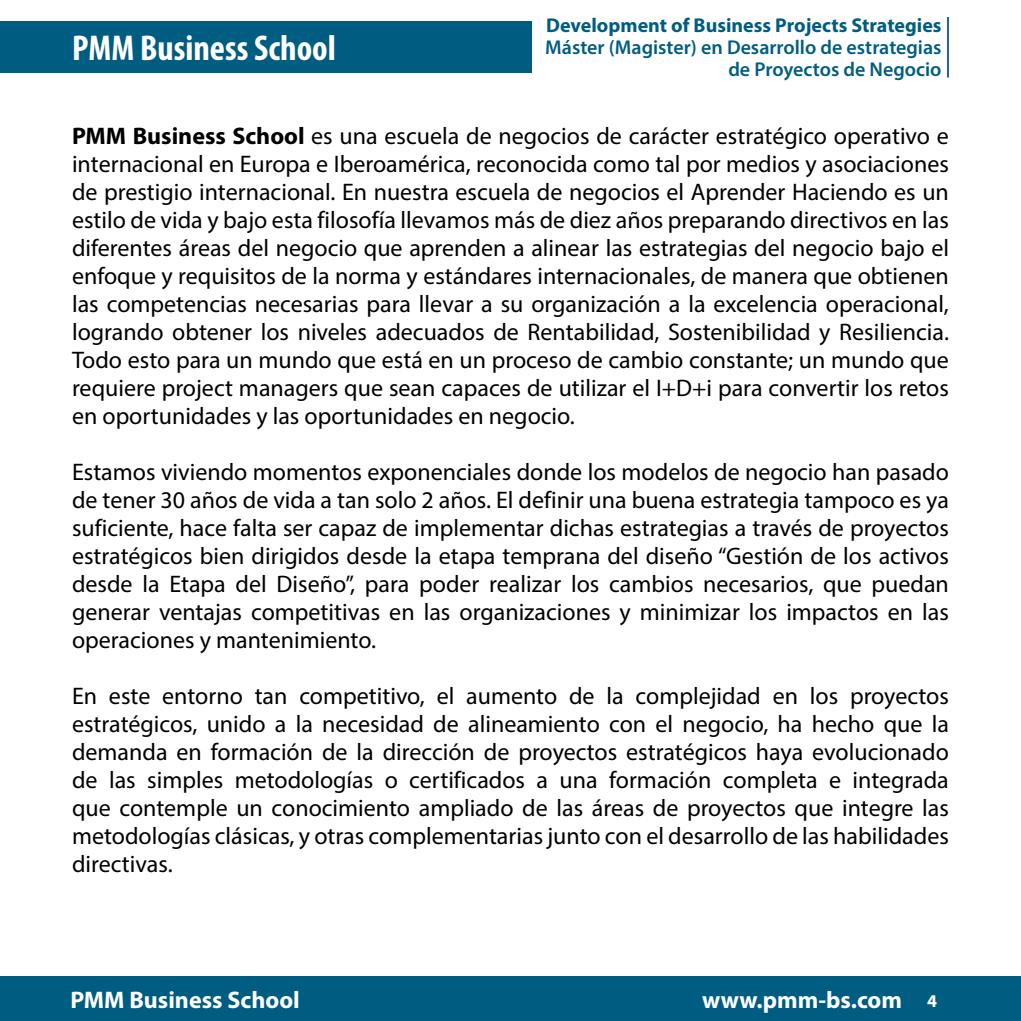
<style>
.page{position:relative;width:1021px;height:1021px;background:#fff}
.page>*{position:absolute;margin:0;border:0;box-sizing:border-box;transform-origin:0 0}
.t1{font:700 condensed 36px "Myriad Pro";color:#fff}
.t2{font:24px/28px "Myriad Pro";color:#000;text-align:justify}
.t3{font:700 24px "Myriad Pro";color:#fff}
.t4{font:600 20px/22px "Myriad Pro";color:#005d82;text-align:right}
.t5{font:700 20px "Myriad Pro";color:#005d82}
.t6{font:700 18px "Myriad Pro";color:#fff}
.s1{font-weight:700}
</style>
<div class="page">
<div style="left:0;top:976px;width:1020px;height:44px;background:#005d82"></div>
<div style="left:0;top:21px;width:531px;height:51px;background:#005d82"></div>
<hr style="left:946px;top:17px;width:2px;height:60px;background:#2b6199">
<h1 class="t1" style="left:72px;top:25px;width:265px">PMM Business School</h1>
<p class="t5" style="left:546px;top:12px;width:397px">Development of Business Projects Strategies</p>
<p class="t4" style="left:545px;top:36px;width:398px">Máster (Magister) en Desarrollo de estrategias de Proyectos de Negocio</p>
<p class="t2" style="left:72px;top:121px;width:878px"><span class="s1">PMM Business School</span> es una escuela de negocios de carácter estratégico operativo e internacional en Europa e Iberoamérica, reconocida como tal por medios y asociaciones de prestigio internacional. En nuestra escuela de negocios el Aprender Haciendo es un estilo de vida y bajo esta filosofía llevamos más de diez años preparando directivos en las diferentes áreas del negocio que aprenden a alinear las estrategias del negocio bajo el enfoque y requisitos de la norma y estándares internacionales, de manera que obtienen las competencias necesarias para llevar a su organización a la excelencia operacional, logrando obtener los niveles adecuados de Rentabilidad, Sostenibilidad y Resiliencia.<br>Todo esto para un mundo que está en un proceso de cambio constante; un mundo que requiere project managers que sean capaces de utilizar el I+D+i para convertir los retos en oportunidades y las oportunidades en negocio.</p>
<p class="t2" style="left:72px;top:457px;width:878px">Estamos viviendo momentos exponenciales donde los modelos de negocio han pasado de tener 30 años de vida a tan solo 2 años. El definir una buena estrategia tampoco es ya suficiente, hace falta ser capaz de implementar dichas estrategias a través de proyectos estratégicos bien dirigidos desde la etapa temprana del diseño “Gestión de los activos desde la Etapa del Diseño”, para poder realizar los cambios necesarios, que puedan generar ventajas competitivas en las organizaciones y minimizar los impactos en las operaciones y mantenimiento.</p>
<p class="t2" style="left:72px;top:681px;width:878px">En este entorno tan competitivo, el aumento de la complejidad en los proyectos estratégicos, unido a la necesidad de alineamiento con el negocio, ha hecho que la demanda en formación de la dirección de proyectos estratégicos haya evolucionado de las simples metodologías o certificados a una formación completa e integrada que contemple un conocimiento ampliado de las áreas de proyectos que integre las metodologías clásicas, y otras complementarias junto con el desarrollo de las habilidades directivas.</p>
<p class="t3" style="left:70px;top:984px;width:231px">PMM Business School</p>
<p class="t3" style="left:702px;top:984px;width:201px">www.pmm-bs.com</p>
<p class="t6" style="left:927px;top:989px;width:11px">4</p>
</div>
